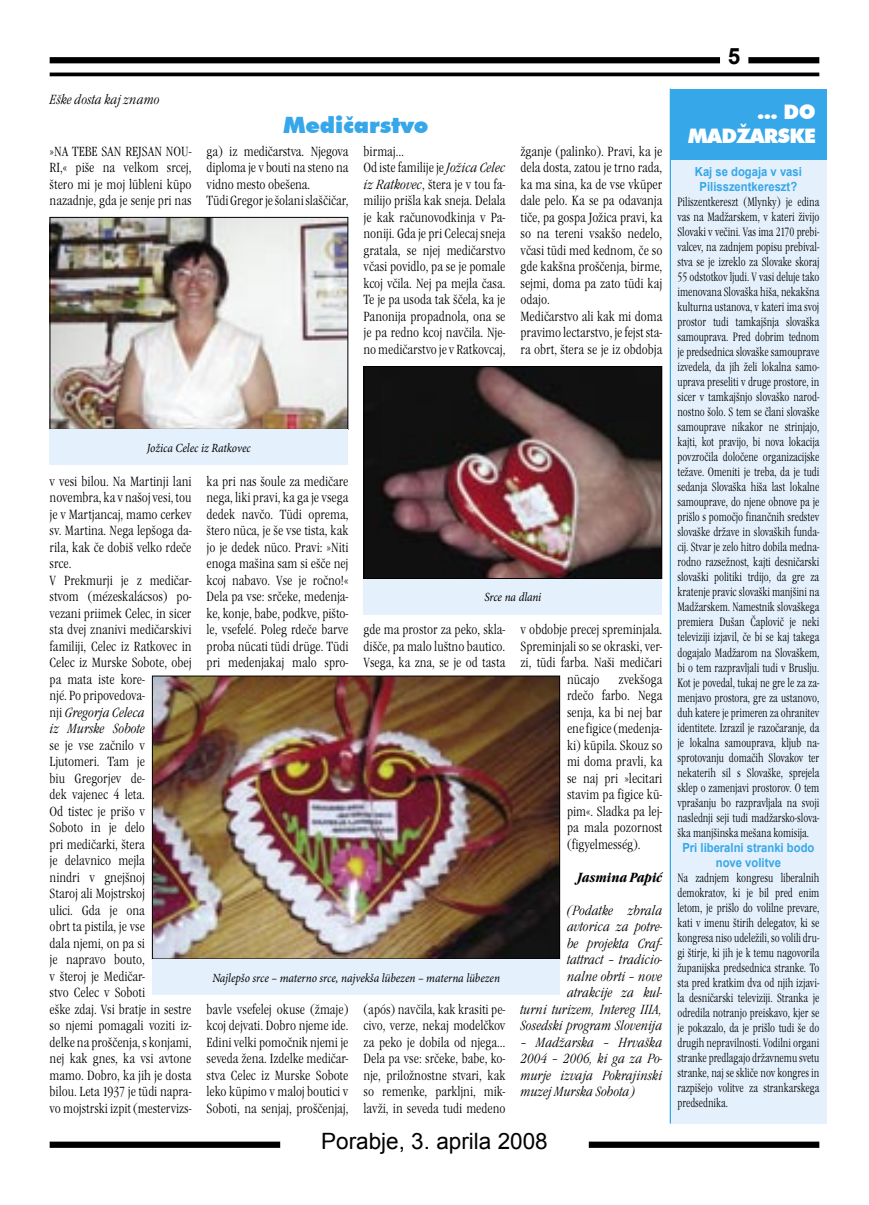
<style>
.page{position:relative;width:869px;height:1205px;background:#fff}
.page>*{position:absolute;margin:0;border:0;box-sizing:border-box;transform-origin:0 0}
.t1{font:22.5px "Arial";color:#000}
.t2{font:900 22.5px "Futura BT";color:#36a7e9}
.t3{font:700 22.5px "Arial";color:#000}
.t4{font:900 20px "Futura BT";letter-spacing:-.025em;color:#fff}
.t5{font:13.75px/16.5px "Garamond Itc TEE Ligh Cond";color:#000;text-align:justify}
.t6{font:13.75px/16.5px "Garamond Itc TEE Ligh Cond Ital";color:#000}
.t7{font:italic 700 condensed 13.75px "Garamond Itc TEE";color:#000}
.t8{font:12.5px/15px "Garamond Itc TEE Ligh Cond";color:#000;text-align:justify;scale:.9 1}
.t9{font:italic 12.5px "Minion Pro";letter-spacing:-.005em;color:#000;scale:.9 1}
.t10{font:700 12.5px/15px "Arial";color:#36a7e9;text-align:center;scale:.9 1}
.s1{font-family:"Garamond Itc TEE Ligh Cond Ital"}
.s2{font-family:"Garamond Itc TEE Ligh Cond"}
</style>
<div class="page">
<div style="left:50px;top:1141px;width:230px;height:7px;background:#000"></div>
<div style="left:588px;top:1141px;width:231px;height:7px;background:#000"></div>
<hr style="left:50px;top:73px;width:769px;height:3px;background:#000">
<div style="left:748px;top:57px;width:71px;height:6px;background:#000"></div>
<div style="left:50px;top:57px;width:669px;height:6px;background:#000"></div>
<div style="left:670px;top:89px;width:156px;height:1034px;background:#e4f0fb"></div>
<div style="left:670px;top:89px;width:156px;height:70px;background:#36a7e9"></div>
<hr style="left:669px;top:89px;width:1px;height:1034px;background:#36a7e9">
<img style="left:52px;top:219px;width:294px;height:209px">
<div style="left:50px;top:217px;width:298px;height:213px;border:1px solid #000"></div>
<div style="left:50px;top:430px;width:298px;height:35px;background:#e4f0fb"></div>
<img style="left:365px;top:368px;width:294px;height:209px">
<div style="left:363px;top:366px;width:298px;height:213px;border:1px solid #000"></div>
<div style="left:363px;top:579px;width:298px;height:35px;background:#e4f0fb"></div>
<img style="left:154px;top:678px;width:403px;height:279px">
<div style="left:152px;top:676px;width:407px;height:283px;border:1px solid #000"></div>
<div style="left:152px;top:959px;width:408px;height:35px;background:#e4f0fb"></div>
<h1 class="t3" style="left:727px;top:41px;width:14px">5</h1>
<p class="t6" style="left:50px;top:92px;width:112px">Eške dosta kaj znamo</p>
<h2 class="t4" style="left:757px;top:100px;width:60px">… DO</h2>
<h1 class="t2" style="left:283px;top:111px;width:147px">Medičarstvo</h1>
<h2 class="t4" style="left:687px;top:124px;width:129px">MADŽARSKE</h2>
<p class="t5" style="left:206px;top:143px;width:143px;text-align:left">ga) iz medičarstva. Njegova diploma je v bouti na steno na vidno mesto obešena.<br>Tüdi Gregor je šolani slaščičar,</p>
<p class="t5" style="left:363px;top:143px;width:143px;text-align:left">birmaj…<br>Od iste familije je <span class="s1">Jožica Celec iz Ratkovec</span>, štera je v tou fa&shy;milijo prišla kak sneja. Delala je kak računovodkinja v Pa&shy;noniji. Gda je pri Celecaj sneja gratala, se njej medičarstvo včasi povidlo, pa se je pomale kcoj včila. Nej pa mejla časa.<br>Te je pa usoda tak ščela, ka je<br>Panonija propadnola, ona se je pa redno kcoj navčila. Nje&shy;no medičarstvo je v Ratkovcaj,</p>
<p class="t5" style="left:520px;top:143px;width:143px;text-align:left">žganje (palinko). Pravi, ka je dela dosta, zatou je trno rada, ka ma sina, ka de vse vküper dale pelo. Ka se pa odavanja tiče, pa gospa Jožica pravi, ka so na tereni vsakšo nedelo, včasi tüdi med kednom, če so gde kakšna proščenja, birme, sejmi, doma pa zato tüdi kaj odajo.<br>Medičarstvo ali kak mi doma pravimo lectarstvo, je fejst sta&shy;ra obrt, štera se je iz obdobja</p>
<p class="t5" style="left:50px;top:143px;width:143px">»NA TEBE SAN REJSAN NOU-RI,« piše na velkom srcej, štero mi je moj lübleni küpo nazadnje, gda je senje pri nas</p>
<p class="t10" style="left:694px;top:164px;width:120px">Kaj se dogaja v vasi<br>Pilisszentkereszt?</p>
<p class="t8" style="left:677px;top:194px;width:159px">Piliszentkereszt (Mlynky) je edina vas na Madžarskem, v kateri živijo Slovaki v večini. Vas ima 2170 prebi&shy;valcev, na zadnjem popisu prebival&shy;stva se je izreklo za Slovake skoraj 55 odstotkov ljudi. V vasi deluje tako imenovana Slovaška hiša, nekakšna kulturna ustanova, v kateri ima svoj prostor tudi tamkajšnja slovaška samouprava. Pred dobrim tednom je predsednica slovaške samouprave izvedela, da jih želi lokalna samo&shy;uprava preseliti v druge prostore, in sicer v tamkajšnjo slovaško narod&shy;nostno šolo. S tem se člani slovaške samouprave nikakor ne strinjajo, kajti, kot pravijo, bi nova lokacija povzročila določene organizacijske težave. Omeniti je treba, da je tudi sedanja Slovaška hiša last lokalne samouprave, do njene obnove pa je prišlo s pomočjo finančnih sredstev slovaške države in slovaških funda&shy;cij. Stvar je zelo hitro dobila medna&shy;rodno razsežnost, kajti desničarski slovaški politiki trdijo, da gre za kratenje pravic slovaški manjšini na Madžarskem. Namestnik slovaškega premiera Dušan Čaplovič je neki televiziji izjavil, če bi se kaj takega dogajalo Madžarom na Slovaškem, bi o tem razpravljali tudi v Bruslju.<br>Kot je povedal, tukaj ne gre le za za&shy;menjavo prostora, gre za ustanovo, duh katere je primeren za ohranitev identitete. Izrazil je razočaranje, da je lokalna samouprava, kljub na&shy;sprotovanju domačih Slovakov ter nekaterih sil s Slovaške, sprejela sklep o zamenjavi prostorov. O tem vprašanju bo razpravljala na svoji naslednji seji tudi madžarsko-slova&shy;ška manjšinska mešana komisija.</p>
<p class="t10" style="left:682px;top:840px;width:148px">Pri liberalni stranki bodo nove volitve</p>
<p class="t8" style="left:677px;top:870px;width:159px">Na zadnjem kongresu liberalnih demokratov, ki je bil pred enim letom, je prišlo do volilne prevare, kati v imenu štirih delegatov, ki se kongresa niso udeležili, so volili dru&shy;gi štirje, ki jih je k temu nagovorila županijska predsednica stranke. To sta pred kratkim dva od njih izjavi&shy;la desničarski televiziji. Stranka je odredila notranjo preiskavo, kjer se je pokazalo, da je prišlo tudi še do drugih nepravilnosti. Vodilni organi stranke predlagajo državnemu svetu stranke, naj se skliče nov kongres in razpišejo volitve za strankarskega predsednika.</p>
<p class="t9" style="left:147px;top:440px;width:117px">Jožica Celec iz Ratkovec</p>
<p class="t5" style="left:50px;top:473px;width:143px;text-align:left">v vesi bilou. Na Martinji lani novembra, ka v našoj vesi, tou je v Martjancaj, mamo cerkev sv. Martina. Nega lepšoga da&shy;rila, kak če dobiš velko rdeče srce.<br>V Prekmurji je z medičar&shy;stvom (mézeskalácsos) po&shy;vezani priimek Celec, in sicer sta dvej znanivi medičarskivi familiji, Celec iz Ratkovec in<br>Celec iz Murske Sobote, obej pa mata iste kore-<br>njé. Po pripovedova-</p>
<p class="t6" style="left:50px;top:704px;width:97px"><span class="s2">nji</span> Gregorja Celeca iz Murske Sobote</p>
<p class="t5" style="left:50px;top:737px;width:143px;text-align:left">se je vse začnilo v<br>Ljutomeri. Tam je<br>biu Gregorjev de-<br>dek vajenec 4 leta.<br>Od tistec je prišo v<br>Soboto in je delo<br>pri medičarki, štera<br>je delavnico mejla<br>nindri v gnejšnoj<br>Staroj ali Mojstrskoj<br>ulici. Gda je ona<br>obrt ta pistila, je vse<br>dala njemi, on pa si<br>je napravo bouto,<br>v šteroj je Medičar-<br>stvo Celec v Soboti<br>eške zdaj. Vsi bratje in sestre so njemi pomagali voziti iz&shy;delke na proščenja, s konjami, nej kak gnes, ka vsi avtone mamo. Dobro, ka jih je dosta bilou. Leta 1937 je tüdi napra&shy;vo mojstrski izpit (mestervizs-</p>
<p class="t5" style="left:206px;top:473px;width:143px">ka pri nas šoule za medičare nega, liki pravi, ka ga je vsega dedek navčo. Tüdi oprema, štero nüca, je še vse tista, kak jo je dedek nüco. Pravi: »Niti enoga mašina sam si ešče nej kcoj nabavo. Vse je ročno!« Dela pa vse: srčeke, medenja&shy;ke, konje, babe, podkve, pišto&shy;le, vsefelé. Poleg rdeče barve proba nücati tüdi drüge. Tüdi pri medenjakaj malo spro-</p>
<p class="t9" style="left:484px;top:590px;width:65px">Srce na dlani</p>
<p class="t5" style="left:520px;top:621px;width:143px">v obdobje precej spreminjala.</p>
<p class="t5" style="left:520px;top:638px;width:143px">Spreminjali so se okraski, ver-</p>
<p class="t5" style="left:520px;top:654px;width:143px">zi, tüdi farba. Naši medičari</p>
<p class="t5" style="left:566px;top:671px;width:34px">nücajo</p>
<p class="t5" style="left:363px;top:621px;width:143px">gde ma prostor za peko, skla&shy;dišče, pa malo luštno bautico.<br>Vsega, ka zna, se je od tasta</p>
<p class="t5" style="left:566px;top:671px;width:97px;text-indent:51px">zvekšoga rdečo farbo. Nega senja, ka bi nej bar ene figice (medenja&shy;ki) küpila. Skouz so mi doma pravli, ka se naj pri »lecitari stavim pa figice kü&shy;pim«. Sladka pa lej&shy;pa mala pozornost (figyelmesség).</p>
<p class="t7" style="left:576px;top:869px;width:87px">Jasmina Papić</p>
<p class="t6" style="left:520px;top:902px;width:143px;text-align:right">(Podatke zbrala<br>avtorica za potre-<br>be projekta Craf-<br>tattract – tradicio-<br>nalne obrti – nove atrakcije za kul-<br>turni turizem, Intereg IIIA,<br>Sosedski program Slovenija</p>
<p class="t6" style="left:520px;top:1034px;width:143px;text-align:justify">– Madžarska – Hrvaška 2004 – 2006, ki ga za Po&shy;murje izvaja Pokrajinski muzej Murska Sobota)</p>
<p class="t9" style="left:212px;top:970px;width:321px">Najlepšo srce – materno srce, najvekša lübezen – materna lübezen</p>
<p class="t5" style="left:206px;top:1001px;width:143px">bavle vsefelej okuse (žmaje) kcoj dejvati. Dobro njeme ide.<br>Edini velki pomočnik njemi je seveda žena. Izdelke medičar&shy;stva Celec iz Murske Sobote leko küpimo v maloj boutici v Soboti, na senjaj, proščenjaj,</p>
<p class="t5" style="left:363px;top:1001px;width:143px">(após) navčila, kak krasiti pe&shy;civo, verze, nekaj modelčkov za peko je dobila od njega… Dela pa vse: srčeke, babe, ko&shy;nje, priložnostne stvari, kak so remenke, parkljni, mik&shy;lavži, in seveda tudi medeno</p>
<h1 class="t1" style="left:321px;top:1126px;width:228px">Porabje, 3. aprila 2008</h1>
</div>
